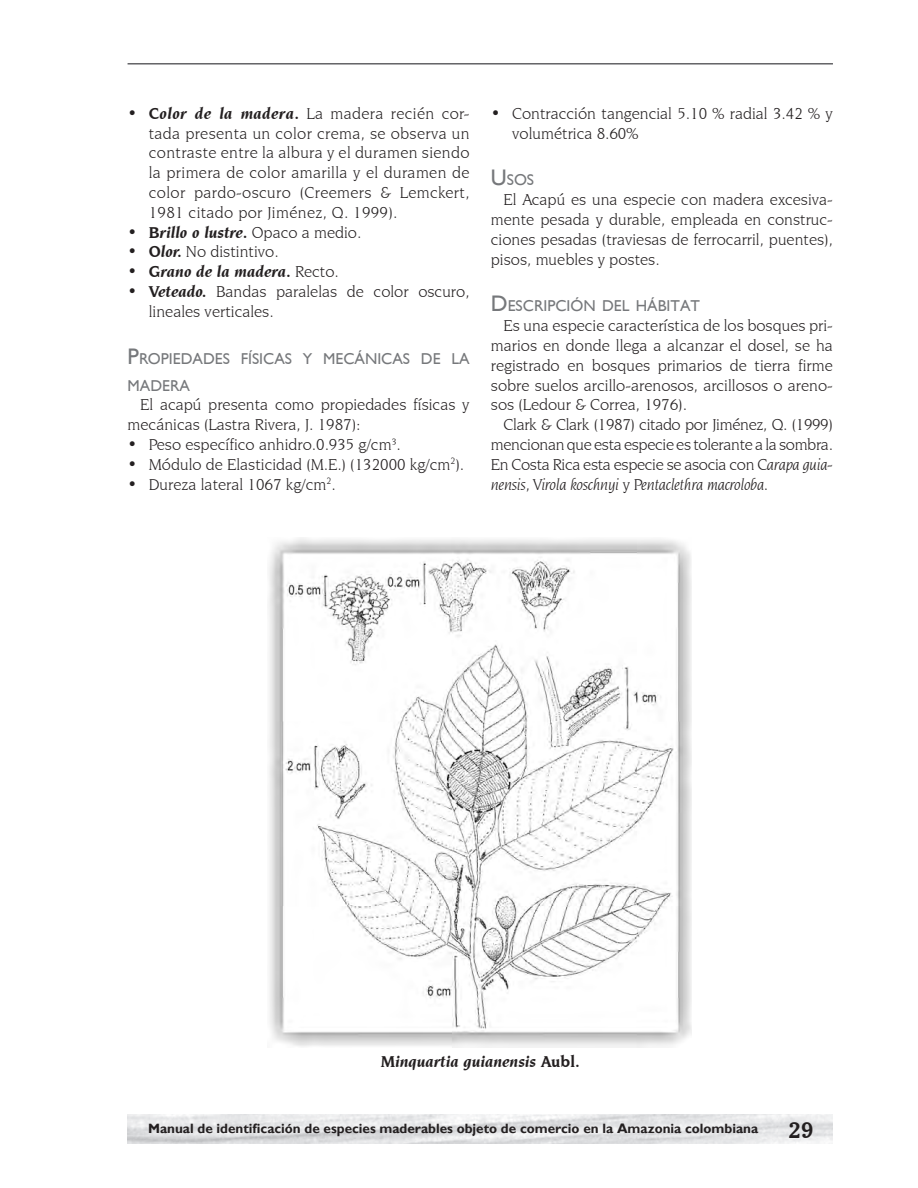
<style>
.page{position:relative;width:918px;height:1188px;background:#fff}
.page>*{position:absolute;margin:0;border:0;box-sizing:border-box;transform-origin:0 0}
.t1{font:22.5px "Cheltenham BT Bold Headline";color:#231f20}
.t2{font:16.5px/19.8px "Novarese IT Cby BT";color:#231f20;text-align:justify}
.t3{font:italic 700 16.5px "Novarese IT Cby BT";color:#231f20}
.t4{font:15.75px/27px "Gill Sans";color:#76787b}
.t5{font:700 13.5px "Gill Sans";color:#231f20}
.s1{font-weight:700;font-style:italic}
.s2{font-weight:400;font-style:normal}
.s3{font-size:22.5px}
.s4{font-style:italic}
.s5{font-style:normal}
</style>
<div class="page">
<hr style="left:128px;top:63px;width:705px;height:2px;background:#636366">
<img style="left:269px;top:538px;width:423px;height:509px">
<p class="t2" style="left:149px;top:103px;width:322px;text-indent:-21px">• <span class="s1">Color de la madera.</span> La madera recién cor&shy;tada presenta un color crema, se observa un contraste entre la albura y el duramen siendo la primera de color amarilla y el duramen de color pardo-oscuro (Creemers &amp; Lemckert, 1981 citado por Jiménez, Q. 1999).</p>
<p class="t3" style="left:128px;top:222px;width:235px"><span class="s2">•</span> Brillo o lustre. <span class="s2">Opaco a medio.</span></p>
<p class="t2" style="left:128px;top:242px;width:153px">• <span class="s1">Olor.</span> No distintivo.</p>
<p class="t3" style="left:128px;top:262px;width:213px"><span class="s2">•</span> Grano de la madera. <span class="s2">Recto.</span></p>
<p class="t2" style="left:149px;top:281px;width:322px;text-indent:-21px">• <span class="s1">Veteado.</span> Bandas paralelas de color oscuro, lineales verticales.</p>
<p class="t4" style="left:128px;top:345px;width:344px"><span class="s3">P</span>ROPIEDADES FÍSICAS Y MECÁNICAS DE LA<br>MADERA</p>
<p class="t2" style="left:128px;top:395px;width:344px;text-indent:13px">El acapú presenta como propiedades físicas y mecánicas (Lastra Rivera, J. 1987):</p>
<p class="t2" style="left:128px;top:434px;width:275px">• Peso específico anhidro.0.935 g/cm<sup>3</sup>.</p>
<p class="t2" style="left:128px;top:454px;width:338px">• Módulo de Elasticidad (M.E.) (132000 kg/cm<sup>2</sup>).</p>
<p class="t2" style="left:128px;top:474px;width:210px">• Dureza lateral 1067 kg/cm<sup>2</sup>.</p>
<p class="t2" style="left:512px;top:103px;width:322px;text-indent:-21px">• Contracción tangencial 5.10 % radial 3.42 % y volumétrica 8.60%</p>
<p class="t4" style="left:491px;top:167px;width:45px"><span class="s3">U</span>SOS</p>
<p class="t2" style="left:491px;top:190px;width:344px;text-indent:13px">El Acapú es una especie con madera excesiva&shy;mente pesada y durable, empleada en construc&shy;ciones pesadas (traviesas de ferrocarril, puentes), pisos, muebles y postes.</p>
<p class="t4" style="left:491px;top:293px;width:211px"><span class="s3">D</span>ESCRIPCIÓN DEL HÁBITAT</p>
<p class="t2" style="left:491px;top:316px;width:344px;text-indent:13px">Es una especie característica de los bosques pri&shy;marios en donde llega a alcanzar el dosel, se ha registrado en bosques primarios de tierra firme sobre suelos arcillo-arenosos, arcillosos o areno&shy;sos (Ledour &amp; Correa, 1976).</p>
<p class="t2" style="left:491px;top:415px;width:344px;text-indent:13px">Clark &amp; Clark (1987) citado por Jiménez, Q. (1999) mencionan que esta especie es tolerante a la sombra.<br>En Costa Rica esta especie se asocia con <span class="s4">Carapa guia&shy;nensis</span>, <span class="s4">Virola koschnyi</span> y <span class="s4">Pentaclethra macroloba</span>.</p>
<p class="t3" style="left:381px;top:1052px;width:201px">Minquartia guianensis <span class="s5">Aubl.</span></p>
<p class="t5" style="left:148px;top:1121px;width:612px">Manual de identificación de especies maderables objeto de comercio en la Amazonia colombiana</p>
<h1 class="t1" style="left:789px;top:1116px;width:26px">29</h1>
</div>
